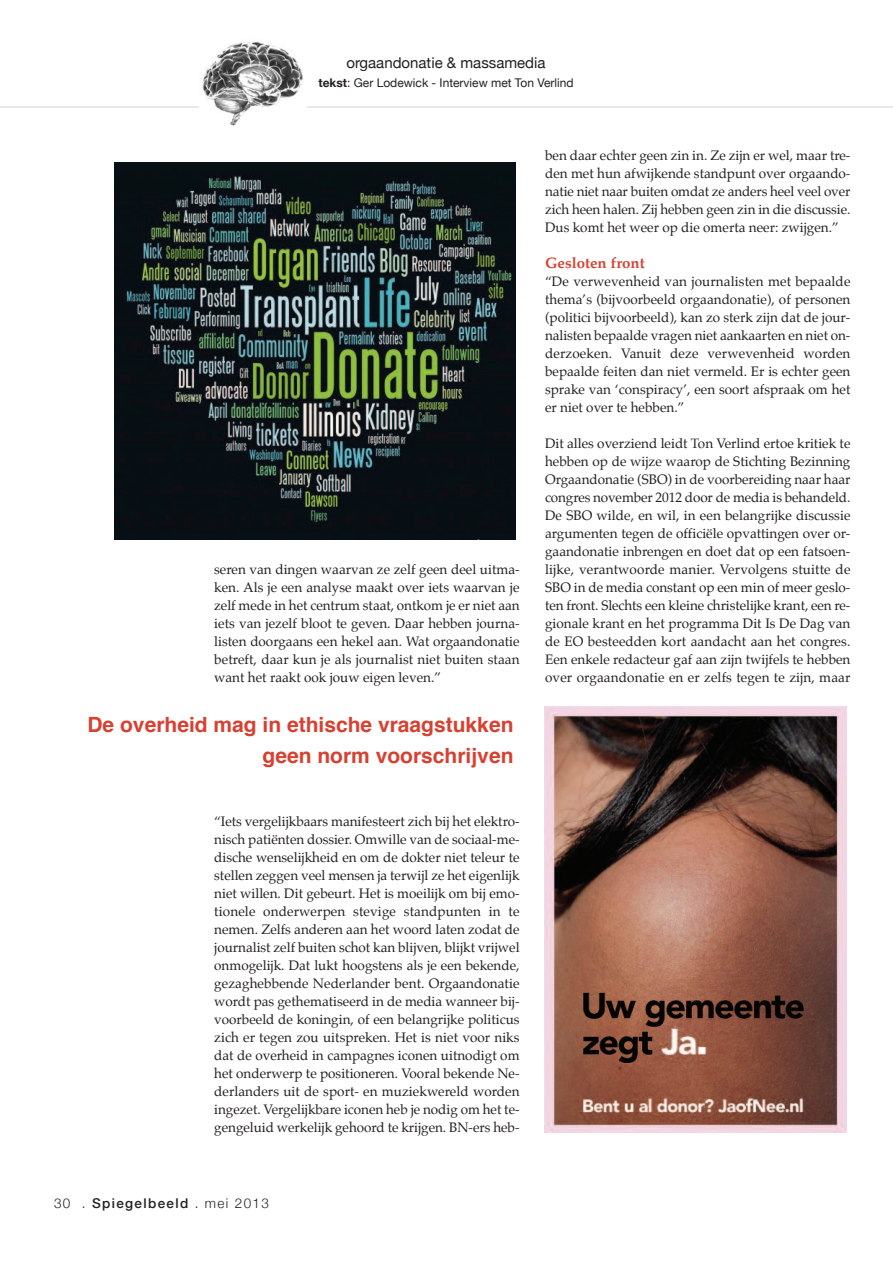
<style>
.page{position:relative;width:893px;height:1263px;background:#fff}
.page>*{position:absolute;margin:0;border:0;box-sizing:border-box;transform-origin:0 0}
.t1{font:700 21px/31.5px "Helvetica";color:#d64131;text-align:right}
.t2{font:15px "Helvetica Neue";color:#231f20}
.t3{font:700 15px "Palatino";color:#d64131}
.t4{font:13.5px/18px "Palatino";color:#231f20;text-align:justify}
.t5{font:500 13.5px "Helvetica Neue";letter-spacing:.1em;color:#231f20}
.t6{font:12px "Helvetica Neue";color:#231f20}
.s1{font-weight:700}
.s2{font-weight:300}
</style>
<div class="page">
<hr style="left:0;top:106px;width:893px;height:2px;background:#e7e8e9">
<img style="left:114px;top:163px;width:402px;height:376px">
<img style="left:544px;top:707px;width:303px;height:425px">
<img style="left:200px;top:42px;width:107px;height:84px">
<p class="t2" style="left:346px;top:54px;width:201px">orgaandonatie &amp; massamedia</p>
<p class="t6" style="left:318px;top:75px;width:257px"><span class="s1">tekst</span>: Ger Lodewick - Interview met Ton Verlind</p>
<p class="t4" style="left:214px;top:561px;width:307px">seren van dingen waarvan ze zelf geen deel uitma&shy;ken. Als je een analyse maakt over iets waarvan je zelf mede in het centrum staat, ontkom je er niet aan iets van jezelf bloot te geven. Daar hebben journa&shy;listen doorgaans een hekel aan. Wat orgaandonatie betreft, daar kun je als journalist niet buiten staan want het raakt ook jouw eigen leven.”</p>
<h1 class="t1" style="left:87px;top:710px;width:427px">De overheid mag in ethische vraagstukken geen norm voorschrijven</h1>
<p class="t4" style="left:214px;top:813px;width:307px">“Iets vergelijkbaars manifesteert zich bij het elektro&shy;nisch patiënten dossier. Omwille van de sociaal-me&shy;dische wenselijkheid en om de dokter niet teleur te stellen zeggen veel mensen ja terwijl ze het eigenlijk niet willen. Dit gebeurt. Het is moeilijk om bij emo&shy;tionele onderwerpen stevige standpunten in te nemen. Zelfs anderen aan het woord laten zodat de journalist zelf buiten schot kan blijven, blijkt vrijwel onmogelijk. Dat lukt hoogstens als je een bekende, gezaghebbende Nederlander bent. Orgaandonatie wordt pas gethematiseerd in de media wanneer bij&shy;voorbeeld de koningin, of een belangrijke politicus zich er tegen zou uitspreken. Het is niet voor niks dat de overheid in campagnes iconen uitnodigt om het onderwerp te positioneren. Vooral bekende Ne&shy;derlanders uit de sport- en muziekwereld worden ingezet. Vergelijkbare iconen heb je nodig om het te&shy;gengeluid werkelijk gehoord te krijgen. BN-ers heb-</p>
<p class="t5" style="left:54px;top:1195px;width:216px"><span class="s2">30 .</span> Spiegelbeeld <span class="s2">. mei 2013</span></p>
<p class="t4" style="left:545px;top:147px;width:307px">ben daar echter geen zin in. Ze zijn er wel, maar tre&shy;den met hun afwijkende standpunt over orgaando&shy;natie niet naar buiten omdat ze anders heel veel over zich heen halen. Zij hebben geen zin in die discussie.<br>Dus komt het weer op die omerta neer: zwijgen.”</p>
<p class="t3" style="left:545px;top:256px;width:101px">Gesloten front</p>
<p class="t4" style="left:545px;top:273px;width:307px">“De verwevenheid van journalisten met bepaalde thema’s (bijvoorbeeld orgaandonatie), of personen (politici bijvoorbeeld), kan zo sterk zijn dat de jour&shy;nalisten bepaalde vragen niet aankaarten en niet on&shy;derzoeken. Vanuit deze verwevenheid worden bepaalde feiten dan niet vermeld. Er is echter geen sprake van ‘conspiracy’, een soort afspraak om het er niet over te hebben.”</p>
<p class="t4" style="left:545px;top:435px;width:307px">Dit alles overziend leidt Ton Verlind ertoe kritiek te hebben op de wijze waarop de Stichting Bezinning Orgaandonatie (SBO) in de voorbereiding naar haar congres november 2012 door de media is behandeld.<br>De SBO wilde, en wil, in een belangrijke discussie argumenten tegen de officiële opvattingen over or&shy;gaandonatie inbrengen en doet dat op een fatsoen&shy;lijke, verantwoorde manier. Vervolgens stuitte de SBO in de media constant op een min of meer geslo&shy;ten front. Slechts een kleine christelijke krant, een re&shy;gionale krant en het programma Dit Is De Dag van de EO besteedden kort aandacht aan het congres.<br>Een enkele redacteur gaf aan zijn twijfels te hebben over orgaandonatie en er zelfs tegen te zijn, maar</p>
</div>
